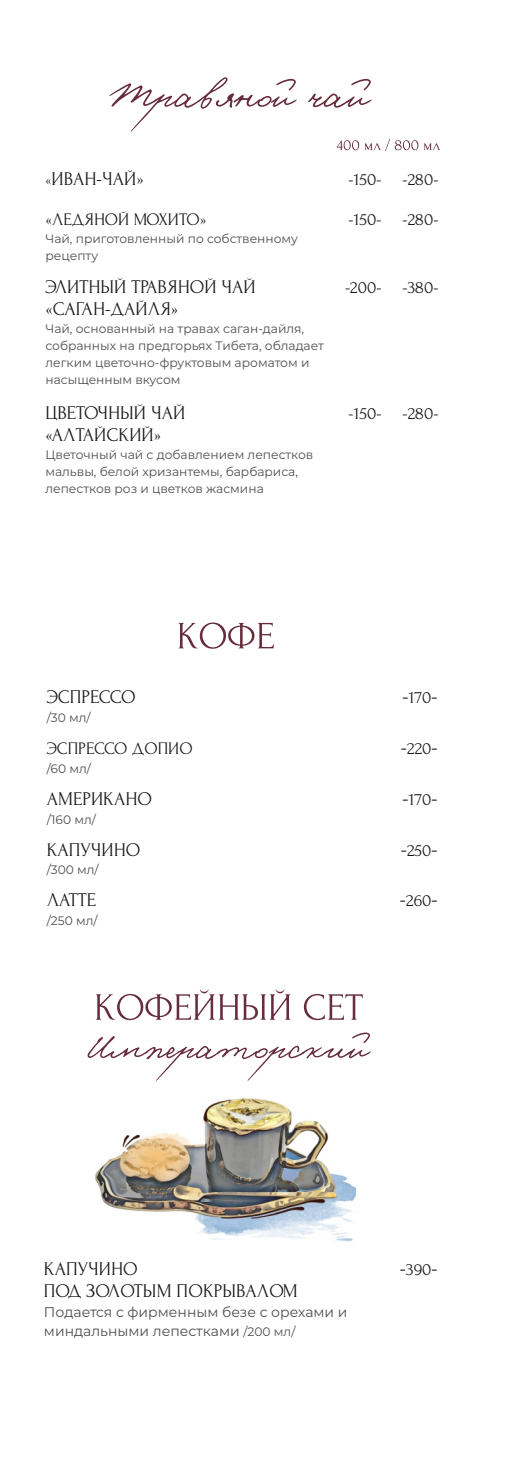
<style>
.page{position:relative;width:521px;height:1474px;background:#fff}
.page>*{position:absolute;margin:0;border:0;box-sizing:border-box;transform-origin:0 0}
.t1{font:19.25px "Forum";color:#151616}
.t2{font:19.25px "Forum";letter-spacing:-.025em;color:#151616}
.t3{font:17.5px "Forum";color:#151616}
.t4{font:14px/19.2px "Montserrat";color:#4e4e4d}
.t5{font:12.25px/17px "Montserrat";color:#4e4e4d}
.s1{font-size:15.75px}
.s2{font-size:21px}
.s3{font-size:12.25px}
</style>
<div class="page">
<svg style="left:179px;top:622px;width:95px;height:26px"></svg>
<img style="left:95px;top:1080px;width:262px;height:162px">
<svg style="left:96px;top:989px;width:194px;height:31px"></svg>
<svg style="left:304px;top:993px;width:59px;height:27px"></svg>
<svg style="left:88px;top:1032px;width:283px;height:48px"></svg>
<svg style="left:109px;top:77px;width:188px;height:54px"></svg>
<svg style="left:308px;top:79px;width:64px;height:29px"></svg>
<svg style="left:336px;top:140px;width:23px;height:10px"></svg>
<svg style="left:365px;top:139px;width:53px;height:12px"></svg>
<svg style="left:424px;top:143px;width:16px;height:7px"></svg>
<h1 class="t1" style="left:45px;top:169px;width:100px"><span class="s1">«</span>ИВАН-ЧАЙ»</h1>
<h2 class="t3" style="left:348px;top:170px;width:92px">-150- -280-</h2>
<h2 class="t3" style="left:45px;top:210px;width:163px">«ЛЕДЯНОЙ МОХИТО»</h2>
<h2 class="t3" style="left:348px;top:210px;width:92px">-150- -280-</h2>
<p class="t5" style="left:45px;top:230px;width:254px">Чай, приготовленный по собственному рецепту</p>
<h1 class="t1" style="left:45px;top:277px;width:212px">ЭЛИТНЫЙ ТРАВЯНОЙ ЧАЙ</h1>
<h2 class="t3" style="left:345px;top:278px;width:95px">-200- -380-</h2>
<h1 class="t1" style="left:45px;top:298px;width:134px">«САГАН-ДАЙЛЯ»</h1>
<p class="t5" style="left:45px;top:320px;width:280px">Чай, основанный на травах саган-дайля, собранных на предгорьях Тибета, обладает легким цветочно-фруктовым ароматом и насыщенным вкусом</p>
<h1 class="t1" style="left:45px;top:403px;width:141px">ЦВЕТОЧНЫЙ ЧАЙ</h1>
<h2 class="t3" style="left:348px;top:404px;width:92px">-150- -280-</h2>
<h1 class="t1" style="left:45px;top:424px;width:117px">«АЛТАЙСКИЙ»</h1>
<p class="t5" style="left:45px;top:446px;width:269px">Цветочный чай с добавлением лепестков мальвы, белой хризантемы, барбариса, лепестков роз и цветков жасмина</p>
<h1 class="t2" style="left:47px;top:687px;width:91px">ЭСПРЕССО</h1>
<h2 class="t3" style="left:402px;top:688px;width:37px"><span class="s2">-</span>170<span class="s2">-</span></h2>
<p class="t5" style="left:47px;top:709px;width:45px">/30 мл/</p>
<h2 class="t3" style="left:47px;top:739px;width:148px">ЭСПРЕССО ДОПИО</h2>
<h2 class="t3" style="left:401px;top:739px;width:38px"><span class="s2">-</span>220<span class="s2">-</span></h2>
<p class="t5" style="left:47px;top:760px;width:46px">/60 мл/</p>
<h1 class="t1" style="left:47px;top:788px;width:107px">АМЕРИКАНО</h1>
<h2 class="t3" style="left:402px;top:789px;width:37px"><span class="s2">-</span>170<span class="s2">-</span></h2>
<p class="t5" style="left:47px;top:810px;width:51px">/160 мл/</p>
<h1 class="t1" style="left:47px;top:839px;width:95px">КАПУЧИНО</h1>
<h2 class="t3" style="left:401px;top:840px;width:39px"><span class="s2">-</span>250<span class="s2">-</span></h2>
<p class="t5" style="left:47px;top:861px;width:53px">/300 мл/</p>
<h1 class="t1" style="left:47px;top:889px;width:51px">ЛАТТЕ</h1>
<h2 class="t3" style="left:400px;top:891px;width:39px"><span class="s2">-</span>260<span class="s2">-</span></h2>
<p class="t5" style="left:47px;top:912px;width:52px">/250 мл/</p>
<h1 class="t1" style="left:44px;top:1258px;width:95px">КАПУЧИНО</h1>
<h2 class="t3" style="left:400px;top:1259px;width:39px"><span class="s2">-</span>390<span class="s2">-</span></h2>
<h1 class="t1" style="left:44px;top:1280px;width:255px">ПОД ЗОЛОТЫМ ПОКРЫВАЛОМ</h1>
<p class="t4" style="left:44px;top:1302px;width:305px">Подается с фирменным безе с орехами и миндальными лепестками <span class="s3">/200 мл/</span></p>
</div>
